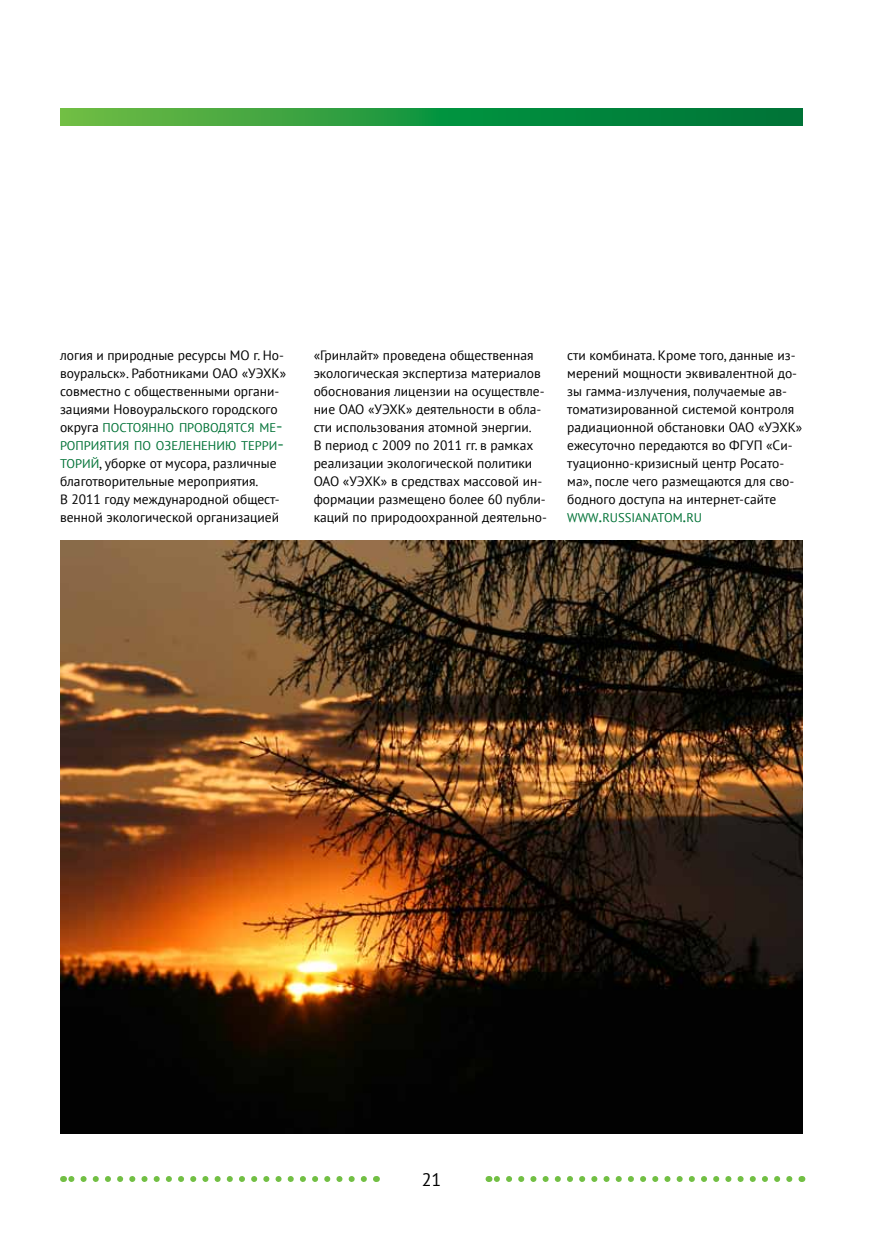
<style>
.page{position:relative;width:893px;height:1260px;background:#fff}
.page>*{position:absolute;margin:0;border:0;box-sizing:border-box;transform-origin:0 0}
.t1{font:18px "PT Sans";color:#000}
.t2{font:13.5px/18px "PT Sans";color:#000}
.t3{font:12.6px/18px "PT Sans";color:#007236}
.s1{font-size:13.5px;color:#000}
.s2{font-size:18px}
.s3{font-size:12.6px;color:#007236}
</style>
<div class="page">
<svg style="left:60px;top:108px;width:742px;height:18px;background:#22963e"></svg>
<svg style="left:488px;top:1176px;width:301px;height:6px"></svg>
<svg style="left:63px;top:1176px;width:301px;height:6px"></svg>
<img style="left:60px;top:540px;width:742px;height:594px">
<p class="t2" style="left:60px;top:346px;width:228px">логия и природные ресурсы МО г. Но&shy;воуральск». Работниками ОАО «УЭХК» совместно с общественными органи&shy;зациями Новоуральского городского</p>
<p class="t3" style="left:60px;top:418px;width:225px"><span class="s1">округа</span> ПОСТОЯННО ПРОВОДЯТСЯ МЕ<span class="s2">-<br></span>РОПРИЯТИЯ ПО ОЗЕЛЕНЕНИЮ ТЕРРИ<span class="s2">-</span></p>
<p class="t2" style="left:60px;top:454px;width:221px"><span class="s3">ТОРИЙ</span>, уборке от мусора, различные благотворительные мероприятия.<br>В 2011 году международной общест&shy;венной экологической организацией</p>
<p class="t2" style="left:314px;top:346px;width:235px">«Гринлайт» проведена общественная экологическая экспертиза материалов обоснования лицензии на осуществле&shy;ние ОАО «УЭХК» деятельности в обла&shy;сти использования атомной энергии.<br>В период с 2009 по 2011 гг. в рамках реализации экологической политики ОАО «УЭХК» в средствах массовой ин&shy;формации размещено более 60 публи&shy;каций по природоохранной деятельно-</p>
<p class="t2" style="left:567px;top:346px;width:236px">сти комбината. Кроме того, данные из&shy;мерений мощности эквивалентной до&shy;зы гамма-излучения, получаемые ав&shy;томатизированной системой контроля радиационной обстановки ОАО «УЭХК» ежесуточно передаются во ФГУП «Си&shy;туационно-кризисный центр Росато&shy;ма», после чего размещаются для сво&shy;бодного доступа на интернет-сайте</p>
<p class="t3" style="left:567px;top:508px;width:136px">WWW<span class="s2">.</span>RUSSIANATOM<span class="s2">.</span>RU</p>
<h1 class="t1" style="left:421px;top:1168px;width:21px">21</h1>
</div>
